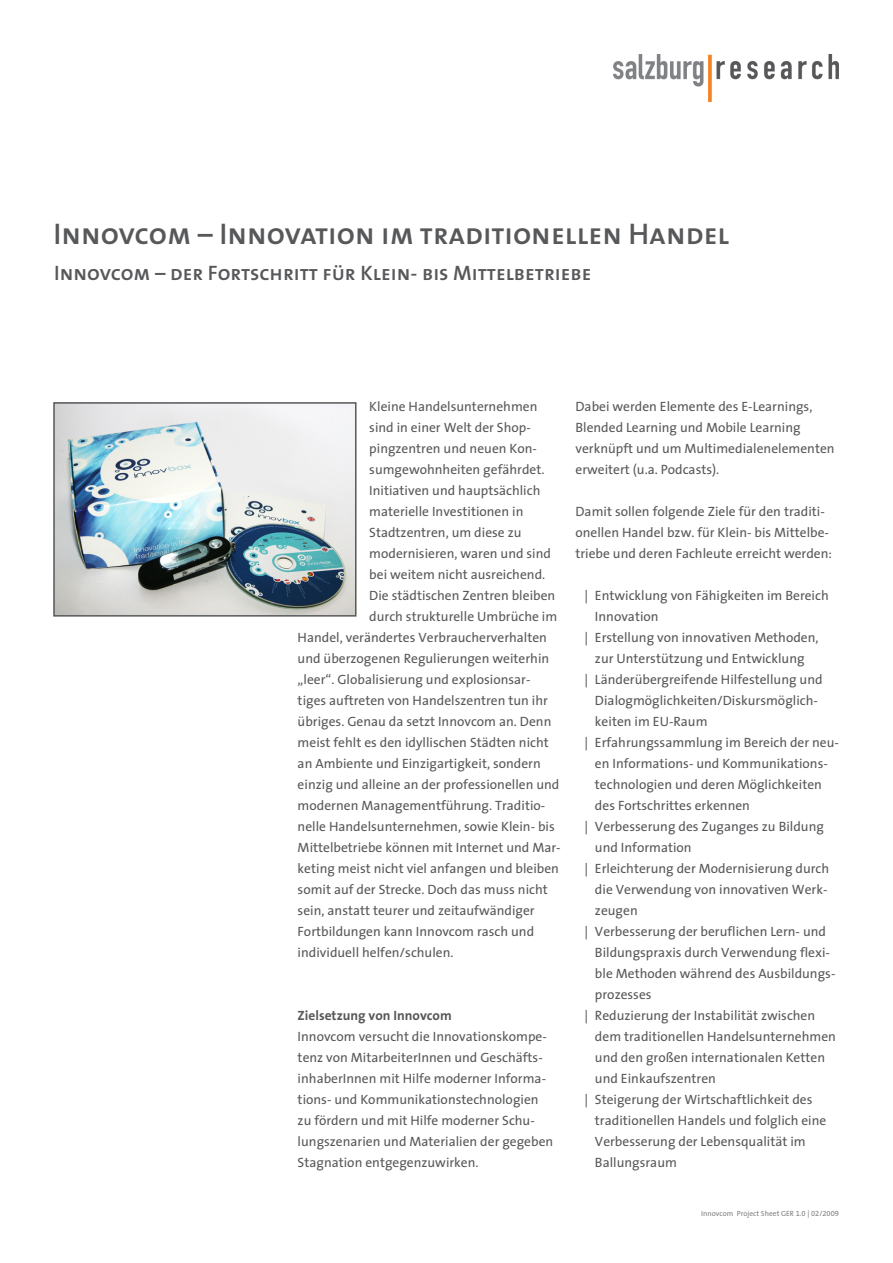
<style>
.page{position:relative;width:893px;height:1263px;background:#fff}
.page>*{position:absolute;margin:0;border:0;box-sizing:border-box;transform-origin:0 0}
.heading1{font:30px "The Sans Semi Bold Caps";color:#57585a}
.heading2{font:21px "The Sans Semi Bold Caps";color:#57585a}
.Fließtext{font:13.5px/21px "The Sans SN Plain";color:#57585a}
.Aufzählungen{font:13.5px/21px "The Sans SN Plain";color:#57585a}
.Heading_3__im_Text{font:700 13.5px "The Sans SN Bold";color:#57585a}
.t1{font:7.5px "The Sans SN Plain";color:#808080}
</style>
<div class="page">
<img style="left:614px;top:55px;width:225px;height:47px">
<img style="left:56px;top:405px;width:297px;height:209px">
<div style="left:53px;top:402px;width:303px;height:215px;border:2px solid #57585a"></div>
<p class="heading1" style="left:54px;top:208px;width:677px">Innovcom – Innovation im traditionellen Handel</p>
<p class="heading2" style="left:54px;top:255px;width:539px">Innovcom – der Fortschritt für Klein- bis Mittelbetriebe</p>
<p class="Fließtext" style="left:369px;top:396px;width:170px">Kleine Handelsunternehmen</p>
<p class="Fließtext" style="left:369px;top:417px;width:163px">sind in einer Welt der Shop-</p>
<p class="Fließtext" style="left:369px;top:438px;width:169px">pingzentren und neuen Kon-</p>
<p class="Fließtext" style="left:369px;top:459px;width:177px">sumgewohnheiten gefährdet.</p>
<p class="Fließtext" style="left:369px;top:480px;width:173px">Initiativen und hauptsächlich</p>
<p class="Fließtext" style="left:369px;top:501px;width:156px">materielle Investitionen in</p>
<p class="Fließtext" style="left:369px;top:522px;width:154px">Stadtzentren, um diese zu</p>
<p class="Fließtext" style="left:369px;top:543px;width:183px">modernisieren, waren und sind</p>
<p class="Fließtext" style="left:369px;top:564px;width:177px">bei weitem nicht ausreichend.</p>
<p class="Fließtext" style="left:369px;top:585px;width:188px">Die städtischen Zentren bleiben</p>
<p class="Fließtext" style="left:369px;top:606px;width:189px">durch strukturelle Umbrüche im</p>
<p class="Fließtext" style="left:298px;top:627px;width:251px">Handel, verändertes Verbraucherverhalten</p>
<p class="Fließtext" style="left:298px;top:648px;width:253px">und überzogenen Regulierungen weiterhin</p>
<p class="Fließtext" style="left:298px;top:669px;width:234px">„leer“. Globalisierung und explosionsar-</p>
<p class="Fließtext" style="left:298px;top:690px;width:252px">tiges auftreten von Handelszentren tun ihr</p>
<p class="Fließtext" style="left:298px;top:711px;width:255px">übriges. Genau da setzt Innovcom an. Denn</p>
<p class="Fließtext" style="left:298px;top:732px;width:253px">meist fehlt es den idyllischen Städten nicht</p>
<p class="Fließtext" style="left:298px;top:753px;width:245px">an Ambiente und Einzigartigkeit, sondern</p>
<p class="Fließtext" style="left:298px;top:774px;width:263px">einzig und alleine an der professionellen und</p>
<p class="Fließtext" style="left:298px;top:795px;width:249px">modernen Managementführung. Traditio-</p>
<p class="Fließtext" style="left:298px;top:816px;width:259px">nelle Handelsunternehmen, sowie Klein- bis</p>
<p class="Fließtext" style="left:298px;top:837px;width:265px">Mittelbetriebe können mit Internet und Mar-</p>
<p class="Fließtext" style="left:298px;top:858px;width:263px">keting meist nicht viel anfangen und bleiben</p>
<p class="Fließtext" style="left:298px;top:879px;width:252px">somit auf der Strecke. Doch das muss nicht</p>
<p class="Fließtext" style="left:298px;top:900px;width:239px">sein, anstatt teurer und zeitaufwändiger</p>
<p class="Fließtext" style="left:298px;top:921px;width:238px">Fortbildungen kann Innovcom rasch und</p>
<p class="Fließtext" style="left:298px;top:942px;width:157px">individuell helfen/schulen.</p>
<p class="Heading_3__im_Text" style="left:298px;top:1004px;width:156px">Zielsetzung von Innovcom</p>
<p class="Fließtext" style="left:298px;top:1026px;width:257px">Innovcom versucht die Innovationskompe&shy;tenz von MitarbeiterInnen und Geschäfts&shy;inhaberInnen mit Hilfe moderner Informa&shy;tions- und Kommunikationstechnologien zu fördern und mit Hilfe moderner Schu&shy;lungszenarien und Materialien der gegeben Stagnation entgegenzuwirken.</p>
<p class="Fließtext" style="left:575px;top:396px;width:261px">Dabei werden Elemente des E-Learnings, Blended Learning und Mobile Learning verknüpft und um Multimedialenelementen erweitert (u.a. Podcasts).</p>
<p class="Fließtext" style="left:575px;top:501px;width:258px">Damit sollen folgende Ziele für den traditi&shy;onellen Handel bzw. für Klein- bis Mittelbe&shy;triebe und deren Fachleute erreicht werden:</p>
<p class="Aufzählungen" style="left:595px;top:585px;width:235px">Entwicklung von Fähigkeiten im Bereich<br>Innovation</p>
<p class="Aufzählungen" style="left:595px;top:627px;width:225px">Erstellung von innovativen Methoden, zur Unterstützung und Entwicklung</p>
<p class="Aufzählungen" style="left:595px;top:669px;width:229px">Länderübergreifende Hilfestellung und<br>Dialogmöglichkeiten/Diskursmöglich&shy;keiten im EU-Raum</p>
<p class="Aufzählungen" style="left:595px;top:732px;width:245px">Erfahrungssammlung im Bereich der neu&shy;en Informations- und Kommunikations&shy;technologien und deren Möglichkeiten des Fortschrittes erkennen</p>
<p class="Aufzählungen" style="left:595px;top:816px;width:230px">Verbesserung des Zuganges zu Bildung und Information</p>
<p class="Aufzählungen" style="left:595px;top:858px;width:236px">Erleichterung der Modernisierung durch die Verwendung von innovativen Werk&shy;zeugen</p>
<p class="Aufzählungen" style="left:595px;top:921px;width:242px">Verbesserung der beruflichen Lern- und<br>Bildungspraxis durch Verwendung flexi&shy;ble Methoden während des Ausbildungs&shy;prozesses</p>
<p class="Aufzählungen" style="left:595px;top:1005px;width:243px">Reduzierung der Instabilität zwischen dem traditionellen Handelsunternehmen und den großen internationalen Ketten und Einkaufszentren</p>
<p class="Aufzählungen" style="left:595px;top:1089px;width:233px">Steigerung der Wirtschaftlichkeit des traditionellen Handels und folglich eine Verbesserung der Lebensqualität im Ballungsraum</p>
<p class="Fließtext" style="left:584px;top:585px;width:5px">|</p>
<p class="Fließtext" style="left:584px;top:627px;width:5px">|</p>
<p class="Fließtext" style="left:584px;top:669px;width:5px">|</p>
<p class="Fließtext" style="left:584px;top:732px;width:5px">|</p>
<p class="Fließtext" style="left:584px;top:816px;width:5px">|</p>
<p class="Fließtext" style="left:584px;top:858px;width:5px">|</p>
<p class="Fließtext" style="left:584px;top:921px;width:5px">|</p>
<p class="Fließtext" style="left:584px;top:1005px;width:5px">|</p>
<p class="Fließtext" style="left:584px;top:1089px;width:5px">|</p>
<p class="t1" style="left:701px;top:1207px;width:139px">Innovcom Project Sheet GER 1.0 | 02/2009</p>
</div>
